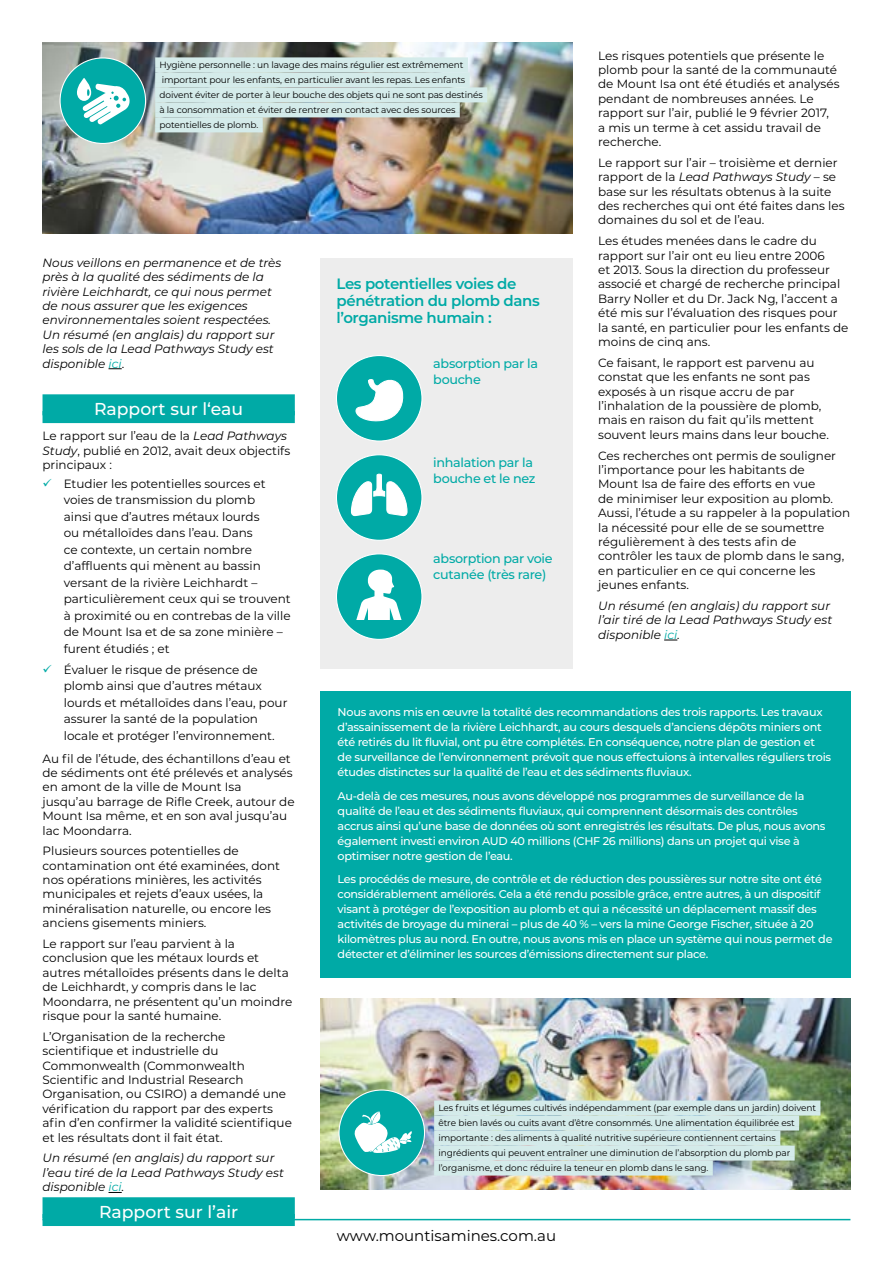
<style>
.page{position:relative;width:893px;height:1263px;background:#fff}
.page>*{position:absolute;margin:0;border:0;box-sizing:border-box;transform-origin:0 0}
.t1{font:500 17.25px "Montserrat";color:#fff}
.t2{font:600 15px/17px "Montserrat";letter-spacing:-.025em;color:#00aaa6}
.t3{font:15px "Montserrat";color:#000}
.t4{font:500 12.75px/15.8px "Montserrat";letter-spacing:-.025em;color:#00aaa6}
.t5{font:12px/14.4px "Montserrat";color:#000}
.t6{font:italic 12px/14.4px "Montserrat";color:#000}
.t7{font:500 11.25px/15px "Montserrat";letter-spacing:-.025em;color:#fff}
.t8{font:9px/15px "Montserrat";letter-spacing:-.01em;color:#000}
.s1{font-style:italic}
.s2{color:#00aaa6}
.s3{font-style:normal}
</style>
<div class="page">
<div style="left:320px;top:691px;width:530px;height:287px;background:#00aaa6"></div>
<hr style="left:43px;top:1219px;width:807px;height:1px;background:#00aaa6">
<svg style="left:109px;top:368px;width:13px;height:1px"></svg>
<div style="left:43px;top:394px;width:252px;height:21px;background:#00aaa6"></div>
<div style="left:43px;top:411px;width:252px;height:12px;background:#00aaa6"></div>
<svg style="left:109px;top:1192px;width:13px;height:1px"></svg>
<div style="left:43px;top:1197px;width:252px;height:21px;background:#00aaa6"></div>
<div style="left:43px;top:1214px;width:252px;height:12px;background:#00aaa6"></div>
<div style="left:320px;top:258px;width:253px;height:411px;background:#ededed"></div>
<div style="left:336px;top:455px;width:86px;height:85px;background:#00aaa6;border-radius:50%"></div>
<svg style="left:350px;top:474px;width:58px;height:43px"></svg>
<div style="left:336px;top:356px;width:86px;height:85px;background:#00aaa6;border-radius:50%"></div>
<svg style="left:355px;top:379px;width:49px;height:43px"></svg>
<div style="left:336px;top:554px;width:86px;height:85px;background:#00aaa6;border-radius:50%"></div>
<svg style="left:356px;top:570px;width:46px;height:50px"></svg>
<img style="left:43px;top:43px;width:530px;height:191px">
<div style="left:60px;top:58px;width:86px;height:85px;background:#00aaa6;border-radius:50%"></div>
<div style="left:155px;top:57px;width:313px;height:11px;background:#d4ebea"></div>
<hr style="left:155px;top:68px;width:313px;height:4px;background:#d4ebea">
<div style="left:155px;top:72px;width:315px;height:11px;background:#d4ebea"></div>
<hr style="left:155px;top:83px;width:315px;height:4px;background:#d4ebea">
<div style="left:155px;top:87px;width:332px;height:11px;background:#d4ebea"></div>
<hr style="left:155px;top:98px;width:332px;height:4px;background:#d4ebea">
<div style="left:155px;top:102px;width:305px;height:11px;background:#d4ebea"></div>
<hr style="left:155px;top:113px;width:305px;height:4px;background:#d4ebea">
<div style="left:155px;top:117px;width:108px;height:11px;background:#d4ebea"></div>
<hr style="left:155px;top:128px;width:108px;height:4px;background:#d4ebea">
<svg style="left:664px;top:640px;width:13px;height:1px"></svg>
<svg style="left:77px;top:78px;width:53px;height:47px"></svg>
<img style="left:320px;top:998px;width:530px;height:192px">
<div style="left:339px;top:1090px;width:86px;height:85px;background:#00aaa6;border-radius:50%"></div>
<div style="left:434px;top:1100px;width:386px;height:11px;background:#d4ebea"></div>
<hr style="left:434px;top:1111px;width:386px;height:4px;background:#d4ebea">
<div style="left:434px;top:1115px;width:365px;height:11px;background:#d4ebea"></div>
<hr style="left:434px;top:1126px;width:365px;height:4px;background:#d4ebea">
<div style="left:434px;top:1130px;width:346px;height:11px;background:#d4ebea"></div>
<hr style="left:434px;top:1141px;width:346px;height:4px;background:#d4ebea">
<div style="left:434px;top:1145px;width:361px;height:11px;background:#d4ebea"></div>
<hr style="left:434px;top:1156px;width:361px;height:4px;background:#d4ebea">
<div style="left:434px;top:1160px;width:279px;height:11px;background:#d4ebea"></div>
<hr style="left:434px;top:1171px;width:279px;height:4px;background:#d4ebea">
<svg style="left:354px;top:1111px;width:58px;height:42px"></svg>
<p class="t8" style="left:159px;top:57px;width:325px">Hygiène personnelle : un lavage des mains régulier est extrêmement important pour les enfants, en particulier avant les repas. Les enfants doivent éviter de porter à leur bouche des objets qui ne sont pas destinés à la consommation et éviter de rentrer en contact avec des sources potentielles de plomb.</p>
<p class="t5" style="left:598px;top:48px;width:243px">Les risques potentiels que présente le plomb pour la santé de la communauté de Mount Isa ont été étudiés et analysés pendant de nombreuses années. Le rapport sur l’air, publié le 9 février 2017,<br>a mis un terme à cet assidu travail de recherche.</p>
<p class="t5" style="left:598px;top:155px;width:248px">Le rapport sur l’air – troisième et dernier rapport de la <span class="s1">Lead Pathways Study</span> – se base sur les résultats obtenus à la suite des recherches qui ont été faites dans les domaines du sol et de l’eau.</p>
<p class="t5" style="left:598px;top:233px;width:252px">Les études menées dans le cadre du rapport sur l’air ont eu lieu entre 2006<br>et 2013. Sous la direction du professeur associé et chargé de recherche principal Barry Noller et du Dr. Jack Ng, l’accent a été mis sur l’évaluation des risques pour la santé, en particulier pour les enfants de moins de cinq ans.</p>
<p class="t5" style="left:598px;top:355px;width:232px">Ce faisant, le rapport est parvenu au constat que les enfants ne sont pas exposés à un risque accru de par l’inhalation de la poussière de plomb, mais en raison du fait qu’ils mettent souvent leurs mains dans leur bouche.</p>
<p class="t5" style="left:598px;top:448px;width:254px">Ces recherches ont permis de souligner l’importance pour les habitants de<br>Mount Isa de faire des efforts en vue<br>de minimiser leur exposition au plomb.<br>Aussi, l’étude a su rappeler à la population la nécessité pour elle de se soumettre régulièrement à des tests afin de contrôler les taux de plomb dans le sang, en particulier en ce qui concerne les jeunes enfants.</p>
<p class="t6" style="left:598px;top:598px;width:236px">Un résumé (en anglais) du rapport sur l’air tiré de la Lead Pathways Study est disponible <span class="s2">ici</span>.</p>
<p class="t6" style="left:43px;top:255px;width:240px">Nous veillons en permanence et de très près à la qualité des sédiments de la rivière Leichhardt, ce qui nous permet de nous assurer que les exigences environnementales soient respectées.<br>Un résumé (en anglais) du rapport sur les sols de la Lead Pathways Study est disponible <span class="s2">ici</span><span class="s3">.</span></p>
<h1 class="t1" style="left:94px;top:397px;width:151px">Rapport sur l‘eau</h1>
<p class="t5" style="left:43px;top:428px;width:249px">Le rapport sur l’eau de la <span class="s1">Lead Pathways<br>Study</span>, publié en 2012, avait deux objectifs principaux :</p>
<p class="t5" style="left:64px;top:475px;width:228px;line-height:16.5px">Etudier les potentielles sources et voies de transmission du plomb<br>ainsi que d’autres métaux lourds<br>ou métalloïdes dans l’eau. Dans<br>ce contexte, un certain nombre d’affluents qui mènent au bassin versant de la rivière Leichhardt – particulièrement ceux qui se trouvent à proximité ou en contrebas de la ville de Mount Isa et de sa zone minière – furent étudiés ; et</p>
<p class="t5" style="left:64px;top:661px;width:225px;line-height:16.5px">Évaluer le risque de présence de plomb ainsi que d’autres métaux lourds et métalloïdes dans l’eau, pour assurer la santé de la population locale et protéger l’environnement.</p>
<p class="t5" style="left:43px;top:751px;width:254px">Au fil de l’étude, des échantillons d’eau et de sédiments ont été prélevés et analysés en amont de la ville de Mount Isa jusqu’au barrage de Rifle Creek, autour de Mount Isa même, et en son aval jusqu’au lac Moondarra.</p>
<p class="t5" style="left:43px;top:843px;width:239px">Plusieurs sources potentielles de contamination ont été examinées, dont nos opérations minières, les activités municipales et rejets d’eaux usées, la minéralisation naturelle, ou encore les anciens gisements miniers.</p>
<p class="t5" style="left:43px;top:936px;width:251px">Le rapport sur l’eau parvient à la conclusion que les métaux lourds et autres métalloïdes présents dans le delta de Leichhardt, y compris dans le lac Moondarra, ne présentent qu’un moindre risque pour la santé humaine.</p>
<p class="t5" style="left:43px;top:1029px;width:251px">L’Organisation de la recherche scientifique et industrielle du Commonwealth (Commonwealth Scientific and Industrial Research Organisation, ou CSIRO) a demandé une vérification du rapport par des experts afin d’en confirmer la validité scientifique et les résultats dont il fait état.</p>
<p class="t6" style="left:43px;top:1150px;width:243px">Un résumé (en anglais) du rapport sur l’eau tiré de la Lead Pathways Study est disponible <span class="s2">ici</span>.</p>
<h1 class="t1" style="left:99px;top:1200px;width:141px">Rapport sur l’air</h1>
<p class="t2" style="left:336px;top:275px;width:205px">Les potentielles voies de pénétration du plomb dans l’organisme humain :</p>
<p class="t4" style="left:433px;top:355px;width:106px">absorption par la bouche</p>
<p class="t4" style="left:433px;top:454px;width:104px">inhalation par la bouche et le nez</p>
<p class="t4" style="left:433px;top:550px;width:121px">absorption par voie cutanée (très rare)</p>
<p class="t7" style="left:338px;top:704px;width:495px">Nous avons mis en œuvre la totalité des recommandations des trois rapports. Les travaux d’assainissement de la rivière Leichhardt, au cours desquels d’anciens dépôts miniers ont été retirés du lit fluvial, ont pu être complétés. En conséquence, notre plan de gestion et de surveillance de l’environnement prévoit que nous effectuions à intervalles réguliers trois études distinctes sur la qualité de l’eau et des sédiments fluviaux.</p>
<p class="t7" style="left:338px;top:788px;width:489px">Au-delà de ces mesures, nous avons développé nos programmes de surveillance de la qualité de l’eau et des sédiments fluviaux, qui comprennent désormais des contrôles accrus ainsi qu’une base de données où sont enregistrés les résultats. De plus, nous avons également investi environ AUD 40 millions (CHF 26 millions) dans un projet qui vise à optimiser notre gestion de l’eau.</p>
<p class="t7" style="left:338px;top:871px;width:496px">Les procédés de mesure, de contrôle et de réduction des poussières sur notre site ont été considérablement améliorés. Cela a été rendu possible grâce, entre autres, à un dispositif visant à protéger de l’exposition au plomb et qui a nécessité un déplacement massif des activités de broyage du minerai – plus de 40 % – vers la mine George Fischer, située à 20 kilomètres plus au nord. En outre, nous avons mis en place un système qui nous permet de détecter et d’éliminer les sources d’émissions directement sur place.</p>
<p class="t8" style="left:438px;top:1100px;width:379px">Les fruits et légumes cultivés indépendamment (par exemple dans un jardin) doivent être bien lavés ou cuits avant d’être consommés. Une alimentation équilibrée est importante : des aliments à qualité nutritive supérieure contiennent certains ingrédients qui peuvent entraîner une diminution de l’absorption du plomb par l’organisme, et donc réduire la teneur en plomb dans le sang.</p>
<p class="t3" style="left:337px;top:1226px;width:221px">www.mountisamines.com.au</p>
</div>
